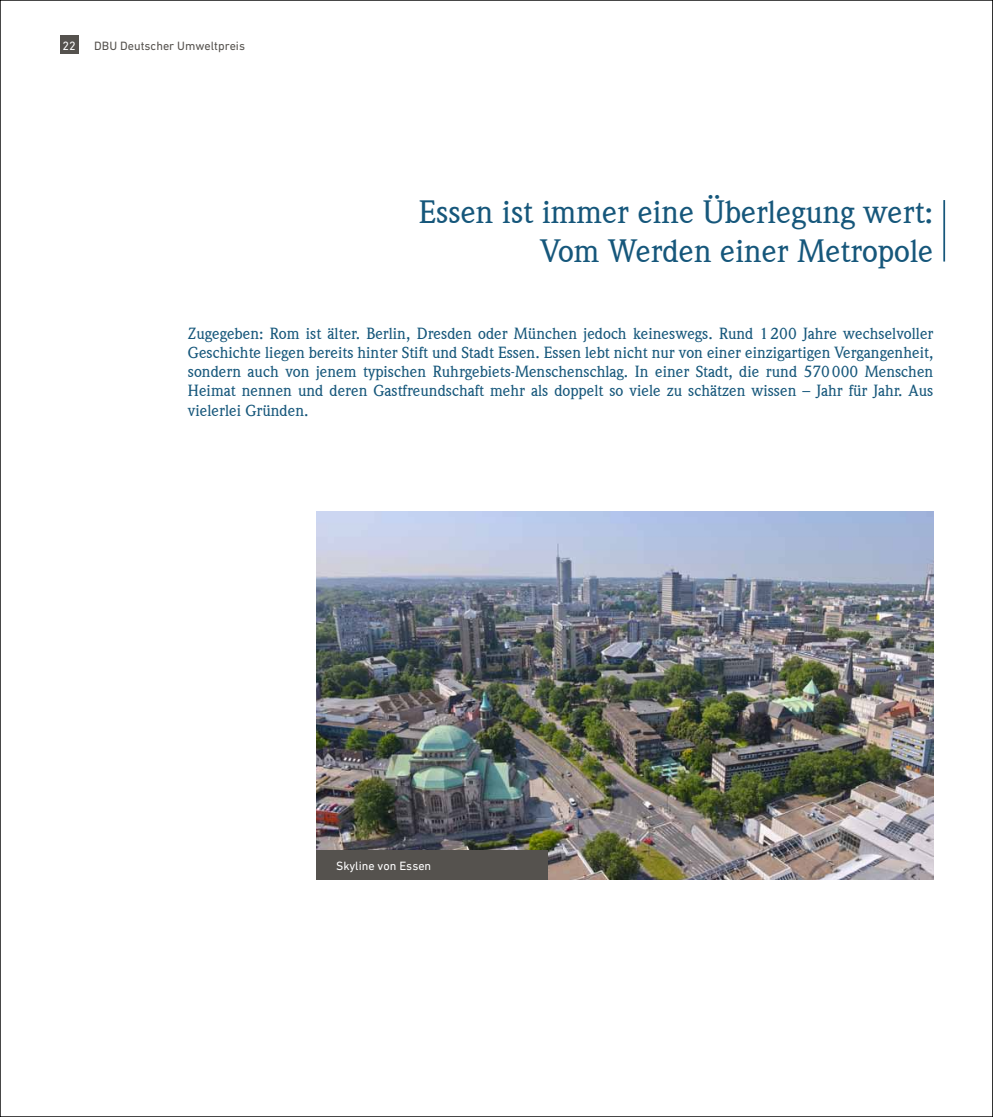
<style>
.page{position:relative;width:993px;height:1117px;background:#fff}
.page>*{position:absolute;margin:0;border:0;box-sizing:border-box;transform-origin:0 0}
.t1{font:500 31.5px/38.5px "Weidemann";color:#16577b;text-align:right}
.t2{font:500 15.75px/19.2px "Weidemann";color:#16577b;text-align:justify}
.t3{font:12.25px "DIN Next W1 G";color:#55524e}
.t4{font:12.25px "DIN Next W1 G";color:#fff}
</style>
<div class="page">
<div style="left:60px;top:35px;width:18px;height:19px;background:#55524e"></div>
<img style="left:316px;top:512px;width:617px;height:367px">
<hr style="left:943px;top:200px;width:1px;height:61px;background:#16577b">
<div style="left:316px;top:850px;width:232px;height:29px;background:#55524e"></div>
<svg style="left:992px;top:0;width:1px;height:1116px"></svg>
<p class="t4" style="left:62px;top:38px;width:15px">22</p>
<p class="t3" style="left:94px;top:38px;width:152px">DBU Deutscher Umweltpreis</p>
<h1 class="t1" style="left:418px;top:193px;width:516px">Essen ist immer eine Überlegung wert:<br>Vom Werden einer Metropole</h1>
<p class="t2" style="left:188px;top:323px;width:746px">Zugegeben: Rom ist älter. Berlin, Dresden oder München jedoch keineswegs. Rund 1200 Jahre wechselvoller Geschichte liegen bereits hinter Stift und Stadt Essen. Essen lebt nicht nur von einer einzigartigen Vergangenheit, sondern auch von jenem typischen Ruhrgebiets-Menschenschlag. In einer Stadt, die rund 570000 Menschen Heimat nennen und deren Gastfreundschaft mehr als doppelt so viele zu schätzen wissen – Jahr für Jahr. Aus vielerlei Gründen.</p>
<p class="t4" style="left:336px;top:858px;width:97px">Skyline von Essen</p>
</div>
